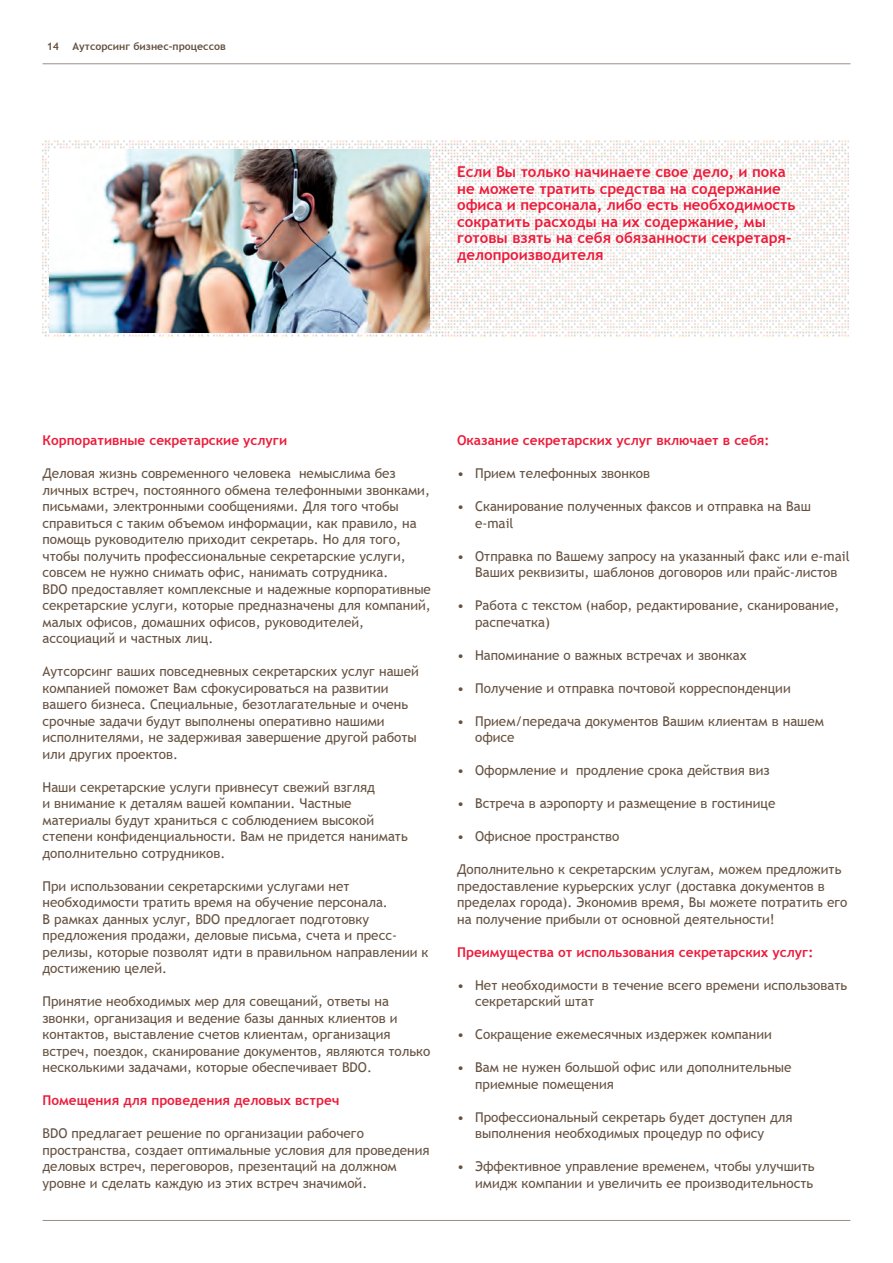
<style>
.page{position:relative;width:893px;height:1263px;background:#fff}
.page>*{position:absolute;margin:0;border:0;box-sizing:border-box;transform-origin:0 0}
.Statistic_pull-out_i{font:700 15px/16.5px "Trebuchet MS";color:#ed1a3a}
.Subheading_level_1{font:13.5px/16.5px "Trebuchet MS";color:#655140}
.Subheading_level_1-2{font:700 13.5px "Trebuchet MS";color:#ed1a3a}
.Running_header{font:700 10.5px "Trebuchet MS";color:#655140}
</style>
<div class="page">
<hr style="left:43px;top:63px;width:807px;height:1px;background:#9d8d85">
<hr style="left:43px;top:1220px;width:807px;height:1px;background:#9d8d85">
<img style="left:43px;top:141px;width:805px;height:196px">
<img style="left:50px;top:149px;width:379px;height:184px">
<p class="Running_header" style="left:47px;top:40px;width:14px">14</p>
<p class="Running_header" style="left:73px;top:40px;width:155px">Аутсорсинг бизнес-процессов</p>
<p class="Statistic_pull-out_i" style="left:457px;top:163px;width:340px">Если Вы только начинаете свое дело, и пока не можете тратить средства на содержание офиса и персонала, либо есть необходимость сократить расходы на их содержание, мы готовы взять на себя обязанности секретаря&shy;делопроизводителя</p>
<p class="Subheading_level_1-2" style="left:43px;top:432px;width:246px">Корпоративные секретарские услуги</p>
<p class="Subheading_level_1" style="left:43px;top:465px;width:389px">Деловая жизнь современного человека немыслима без личных встреч, постоянного обмена телефонными звонками, письмами, электронными сообщениями. Для того чтобы справиться с таким объемом информации, как правило, на помощь руководителю приходит секретарь. Но для того, чтобы получить профессиональные секретарские услуги, совсем не нужно снимать офис, нанимать сотрудника.</p>
<p class="Subheading_level_1" style="left:43px;top:581px;width:390px">BDO предоставляет комплексные и надежные корпоративные секретарские услуги, которые предназначены для компаний, малых офисов, домашних офисов, руководителей, ассоциаций и частных лиц.</p>
<p class="Subheading_level_1" style="left:43px;top:663px;width:378px">Аутсорсинг ваших повседневных секретарских услуг нашей компанией поможет Вам сфокусироваться на развитии вашего бизнеса. Специальные, безотлагательные и очень срочные задачи будут выполнены оперативно нашими исполнителями, не задерживая завершение другой работы или других проектов.</p>
<p class="Subheading_level_1" style="left:43px;top:779px;width:367px">Наши секретарские услуги привнесут свежий взгляд<br>и внимание к деталям вашей компании. Частные материалы будут храниться с соблюдением высокой степени конфиденциальности. Вам не придется нанимать дополнительно сотрудников.</p>
<p class="Subheading_level_1" style="left:43px;top:878px;width:387px">При использовании секретарскими услугами нет необходимости тратить время на обучение персонала.<br>В рамках данных услуг, BDO предлогает подготовку предложения продажи, деловые письма, счета и пресс&shy;релизы, которые позволят идти в правильном направлении к достижению целей.</p>
<p class="Subheading_level_1" style="left:43px;top:993px;width:389px">Принятие необходимых мер для совещаний, ответы на звонки, организация и ведение базы данных клиентов и контактов, выставление счетов клиентам, организация встреч, поездок, сканирование документов, являются только несколькими задачами, которые обеспечивает BDO.</p>
<p class="Subheading_level_1-2" style="left:43px;top:1092px;width:298px">Помещения для проведения деловых встреч</p>
<p class="Subheading_level_1" style="left:43px;top:1125px;width:388px">BDO предлагает решение по организации рабочего пространства, создает оптимальные условия для проведения деловых встреч, переговоров, презентаций на должном уровне и сделать каждую из этих встреч значимой.</p>
<p class="Subheading_level_1-2" style="left:457px;top:432px;width:314px">Оказание секретарских услуг включает в себя:</p>
<p class="Subheading_level_1" style="left:457px;top:465px;width:195px">• Прием телефонных звонков</p>
<p class="Subheading_level_1" style="left:475px;top:498px;width:337px;text-indent:-18px">• Сканирование полученных факсов и отправка на Ваш e-mail</p>
<p class="Subheading_level_1" style="left:457px;top:548px;width:394px;text-align:center">• Отправка по Вашему запросу на указанный факс или e-mail<br>Ваших реквизиты, шаблонов договоров или прайс-листов</p>
<p class="Subheading_level_1" style="left:475px;top:597px;width:366px;text-indent:-18px">• Работа с текстом (набор, редактирование, сканирование, распечатка)</p>
<p class="Subheading_level_1" style="left:457px;top:647px;width:291px">• Напоминание о важных встречах и звонках</p>
<p class="Subheading_level_1" style="left:457px;top:680px;width:335px">• Получение и отправка почтовой корреспонденции</p>
<p class="Subheading_level_1" style="left:475px;top:713px;width:350px;text-indent:-18px">• Прием/передача документов Вашим клиентам в нашем офисе</p>
<p class="Subheading_level_1" style="left:457px;top:762px;width:314px">• Оформление и продление срока действия виз</p>
<p class="Subheading_level_1" style="left:457px;top:795px;width:320px">• Встреча в аэропорту и размещение в гостинице</p>
<p class="Subheading_level_1" style="left:457px;top:828px;width:164px">• Офисное пространство</p>
<p class="Subheading_level_1" style="left:457px;top:861px;width:392px">Дополнительно к секретарским услугам, можем предложить предоставление курьерских услуг (доставка документов в пределах города). Экономив время, Вы можете потратить его на получение прибыли от основной деятельности!</p>
<p class="Subheading_level_1-2" style="left:457px;top:943px;width:358px">Преимущества от использования секретарских услуг:</p>
<p class="Subheading_level_1" style="left:475px;top:977px;width:374px;text-indent:-18px">• Нет необходимости в течение всего времени использовать секретарский штат</p>
<p class="Subheading_level_1" style="left:457px;top:1026px;width:316px">• Сокращение ежемесячных издержек компании</p>
<p class="Subheading_level_1" style="left:475px;top:1059px;width:318px;text-indent:-18px">• Вам не нужен большой офис или дополнительные приемные помещения</p>
<p class="Subheading_level_1" style="left:475px;top:1109px;width:319px;text-indent:-18px">• Профессиональный секретарь будет доступен для выполнения необходимых процедур по офису</p>
<p class="Subheading_level_1" style="left:457px;top:1158px;width:359px;text-align:right">• Эффективное управление временем, чтобы улучшить имидж компании и увеличить ее производительность</p>
</div>
